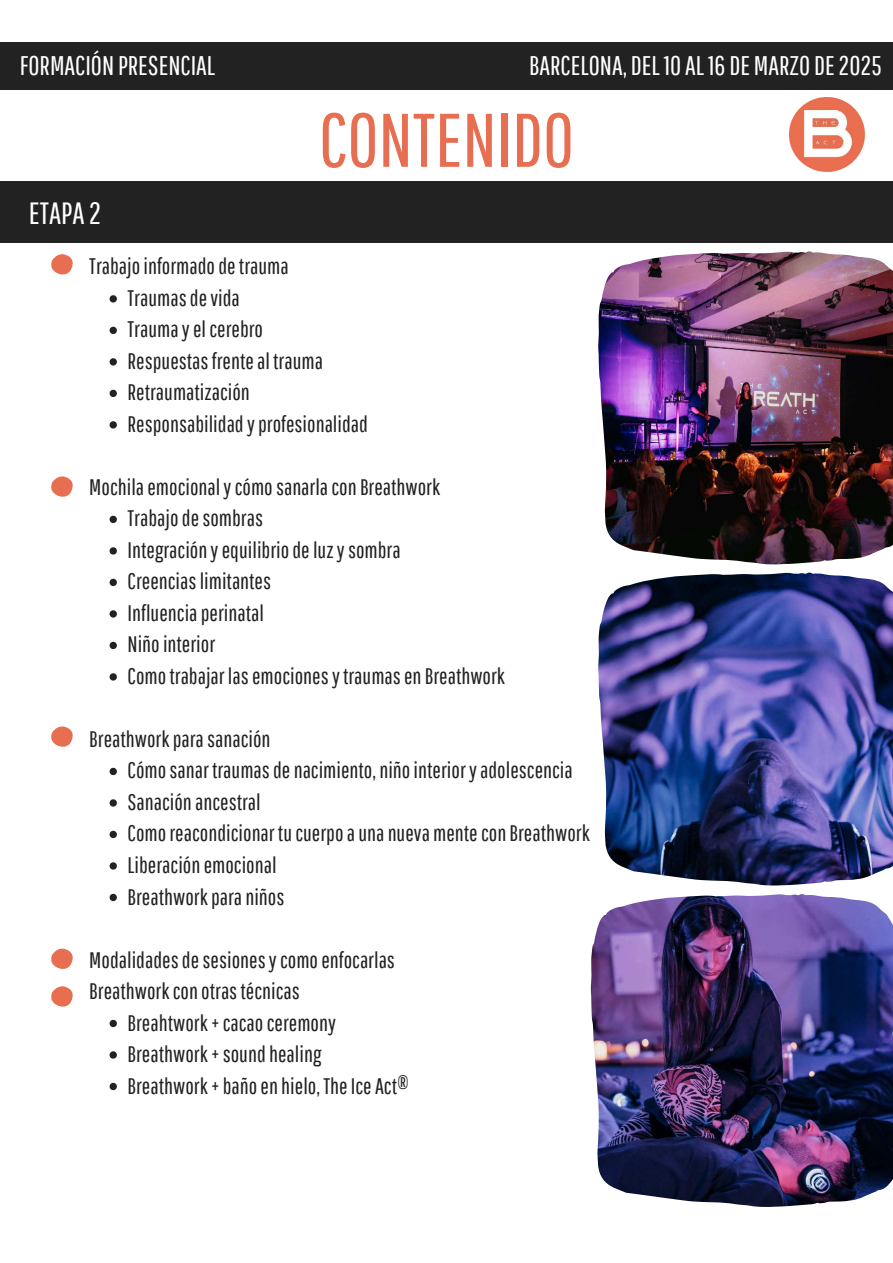
<style>
.page{position:relative;width:893px;height:1263px;background:#fff}
.page>*{position:absolute;margin:0;border:0;box-sizing:border-box;transform-origin:0 0}
.t1{font:75.75px "Pathway Gothic One";color:#e76e51}
.t2{font:30.75px "Pathway Gothic One";color:#fff}
.t3{font:27px "Pathway Gothic One";color:#fff}
.t4{font:22.5px/31.5px "Pathway Gothic One";color:#222}
</style>
<div class="page">
<div style="left:0;top:42px;width:893px;height:47px;background:#222"></div>
<div style="left:0;top:181px;width:893px;height:62px;background:#222"></div>
<svg style="left:110px;top:295px;width:7px;height:7px"></svg>
<svg style="left:110px;top:327px;width:7px;height:7px"></svg>
<svg style="left:110px;top:358px;width:7px;height:7px"></svg>
<svg style="left:110px;top:390px;width:7px;height:7px"></svg>
<svg style="left:110px;top:421px;width:7px;height:7px"></svg>
<svg style="left:110px;top:516px;width:7px;height:7px"></svg>
<svg style="left:110px;top:547px;width:7px;height:7px"></svg>
<svg style="left:110px;top:579px;width:7px;height:7px"></svg>
<svg style="left:110px;top:610px;width:7px;height:7px"></svg>
<svg style="left:110px;top:642px;width:7px;height:7px"></svg>
<svg style="left:110px;top:673px;width:7px;height:7px"></svg>
<svg style="left:110px;top:768px;width:7px;height:7px"></svg>
<svg style="left:110px;top:799px;width:7px;height:7px"></svg>
<svg style="left:110px;top:831px;width:7px;height:7px"></svg>
<svg style="left:110px;top:862px;width:7px;height:7px"></svg>
<svg style="left:110px;top:894px;width:7px;height:7px"></svg>
<svg style="left:110px;top:1020px;width:7px;height:7px"></svg>
<svg style="left:110px;top:1051px;width:7px;height:7px"></svg>
<svg style="left:110px;top:1083px;width:7px;height:7px"></svg>
<svg style="left:51px;top:254px;width:22px;height:21px"></svg>
<svg style="left:51px;top:476px;width:22px;height:21px"></svg>
<svg style="left:51px;top:726px;width:22px;height:21px"></svg>
<img style="left:598px;top:251px;width:295px;height:313px">
<img style="left:790px;top:97px;width:74px;height:75px">
<img style="left:598px;top:572px;width:295px;height:313px">
<img style="left:591px;top:894px;width:302px;height:313px">
<svg style="left:51px;top:948px;width:22px;height:59px"></svg>
<p class="t3" style="left:20px;top:50px;width:197px">FORMACIÓN PRESENCIAL</p>
<p class="t3" style="left:529px;top:50px;width:354px">BARCELONA, DEL10 AL16 DE MARZO DE 2025</p>
<h4 class="t2" style="left:29px;top:194px;width:74px">ETAPA 2</h4>
<h3 class="t1" style="left:319px;top:95px;width:256px">CONTENIDO</h3>
<h1 class="t4" style="left:89px;top:250px;width:201px">Trabajoinformadodetrauma</h1>
<p class="t4" style="left:128px;top:282px;width:114px">Traumasdevida</p>
<h2 class="t4" style="left:128px;top:313px;width:137px">Traumayelcerebro</h2>
<p class="t4" style="left:128px;top:345px;width:197px">Respuestasfrenteal trauma</p>
<p class="t4" style="left:128px;top:376px;width:124px">Retraumatización</p>
<h4 class="t4" style="left:128px;top:408px;width:242px">Responsabilidadyprofesionalidad</h4>
<p class="t4" style="left:89px;top:471px;width:352px">MochilaemocionalycómosanarlaconBreathwork</p>
<p class="t4" style="left:128px;top:502px;width:137px">Trabajodesombras</p>
<p class="t4" style="left:128px;top:534px;width:274px">Integraciónyequilibriodeluzysombra</p>
<p class="t4" style="left:128px;top:565px;width:145px">Creenciaslimitantes</p>
<p class="t4" style="left:128px;top:597px;width:138px">Influenciaperinatal</p>
<h4 class="t4" style="left:128px;top:628px;width:89px">Niñointerior</h4>
<p class="t4" style="left:128px;top:660px;width:379px">Comotrabajar lasemocionesytraumasenBreathwork</p>
<p class="t4" style="left:89px;top:723px;width:183px">Breathworkparasanación</p>
<p class="t4" style="left:128px;top:754px;width:447px">Cómosanar traumasdenacimiento,niñointerioryadolescencia</p>
<p class="t4" style="left:128px;top:786px;width:135px">Sanaciónancestral</p>
<p class="t4" style="left:128px;top:817px;width:464px">Comoreacondicionar tucuerpoaunanuevamenteconBreathwork</p>
<p class="t4" style="left:128px;top:849px;width:151px">Liberaciónemocional</p>
<h4 class="t4" style="left:128px;top:880px;width:158px">Breathworkparaniños</h4>
<p class="t4" style="left:89px;top:943px;width:307px">Modalidadesdesesionesycomoenfocarlas<br>Breathworkconotrastécnicas</p>
<p class="t4" style="left:128px;top:1006px;width:210px">Breahtwork+cacaoceremony</p>
<p class="t4" style="left:128px;top:1038px;width:195px">Breathwork+soundhealing</p>
<p class="t4" style="left:128px;top:1069px;width:283px">Breathwork+bañoenhielo,TheIceAct®</p>
</div>
